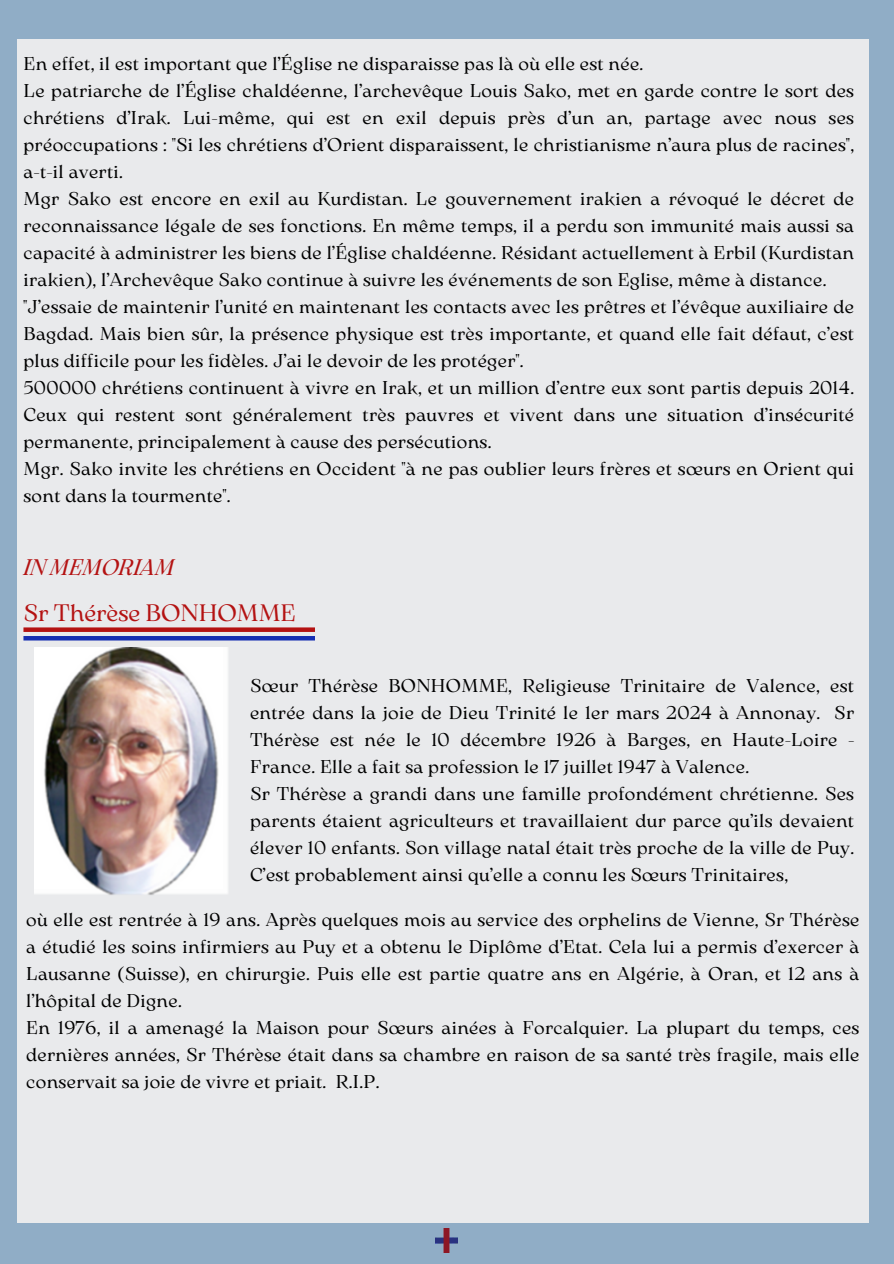
<style>
.page{position:relative;width:894px;height:1264px;background:#fff}
.page>*{position:absolute;margin:0;border:0;box-sizing:border-box;transform-origin:0 0}
.t1{font:23.7px "Arsenica Antiqua";color:#b41212}
.t2{font:italic 22.5px "Arsenica Antiqua";color:#b41212}
.t3{font:18.45px/27px "Arsenica Antiqua";letter-spacing:.02em;color:#000;text-align:justify}
</style>
<div class="page">
<div style="left:0;top:0;width:893px;height:1263px;background:#90adc6"></div>
<div style="left:17px;top:40px;width:851px;height:1183px;background:#e9eaec"></div>
<img style="left:435px;top:1228px;width:22px;height:24px">
<div style="left:23px;top:627px;width:292px;height:5px;background:#b41212"></div>
<hr style="left:23px;top:636px;width:292px;height:4px;background:#152eb2">
<img style="left:35px;top:647px;width:193px;height:248px">
<p class="t3" style="left:23px;top:52px;width:621px">En effet, il est important que l’Église ne disparaisse pas là où elle est née.</p>
<p class="t3" style="left:23px;top:79px;width:831px">Le patriarche de l’Église chaldéenne, l’archevêque Louis Sako, met en garde contre le sort des chrétiens d’Irak. Lui-même, qui est en exil depuis près d’un an, partage avec nous ses préoccupations : "Si les chrétiens d’Orient disparaissent, le christianisme n’aura plus de racines", a-t-il averti.</p>
<p class="t3" style="left:23px;top:187px;width:831px">Mgr Sako est encore en exil au Kurdistan. Le gouvernement irakien a révoqué le décret de reconnaissance légale de ses fonctions. En même temps, il a perdu son immunité mais aussi sa capacité à administrer les biens de l’Église chaldéenne. Résidant actuellement à Erbil (Kurdistan irakien), l’Archevêque Sako continue à suivre les événements de son Eglise, même à distance.</p>
<p class="t3" style="left:23px;top:295px;width:831px">"J’essaie de maintenir l’unité en maintenant les contacts avec les prêtres et l’évêque auxiliaire de Bagdad. Mais bien sûr, la présence physique est très importante, et quand elle fait défaut, c’est plus difficile pour les fidèles. J’ai le devoir de les protéger".</p>
<p class="t3" style="left:23px;top:376px;width:831px">500000 chrétiens continuent à vivre en Irak, et un million d’entre eux sont partis depuis 2014.<br>Ceux qui restent sont généralement très pauvres et vivent dans une situation d’insécurité permanente, principalement à cause des persécutions.</p>
<h1 class="t3" style="left:23px;top:457px;width:831px">Mgr. Sako invite les chrétiens en Occident "à ne pas oublier leurs frères et sœurs en Orient qui sont dans la tourmente".</h1>
<h2 class="t2" style="left:23px;top:558px;width:152px">IN MEMORIAM</h2>
<p class="t1" style="left:24px;top:603px;width:273px">Sr Thérèse BONHOMME</p>
<p class="t3" style="left:250px;top:673px;width:605px">Sœur Thérèse BONHOMME, Religieuse Trinitaire de Valence, est entrée dans la joie de Dieu Trinité le 1er mars 2024 à Annonay. Sr Thérèse est née le 10 décembre 1926 à Barges, en Haute-Loire - France. Elle a fait sa profession le 17 juillet 1947 à Valence.</p>
<p class="t3" style="left:250px;top:781px;width:605px">Sr Thérèse a grandi dans une famille profondément chrétienne. Ses parents étaient agriculteurs et travaillaient dur parce qu’ils devaient élever 10 enfants. Son village natal était très proche de la ville de Puy.<br>C’est probablement ainsi qu’elle a connu les Sœurs Trinitaires,</p>
<p class="t3" style="left:26px;top:908px;width:834px">où elle est rentrée à 19 ans. Après quelques mois au service des orphelins de Vienne, Sr Thérèse a étudié les soins infirmiers au Puy et a obtenu le Diplôme d’Etat. Cela lui a permis d’exercer à Lausanne (Suisse), en chirurgie. Puis elle est partie quatre ans en Algérie, à Oran, et 12 ans à l’hôpital de Digne.</p>
<p class="t3" style="left:26px;top:1016px;width:834px">En 1976, il a amenagé la Maison pour Sœurs ainées à Forcalquier. La plupart du temps, ces dernières années, Sr Thérèse était dans sa chambre en raison de sa santé très fragile, mais elle conservait sa joie de vivre et priait. R.I.P.</p>
</div>
